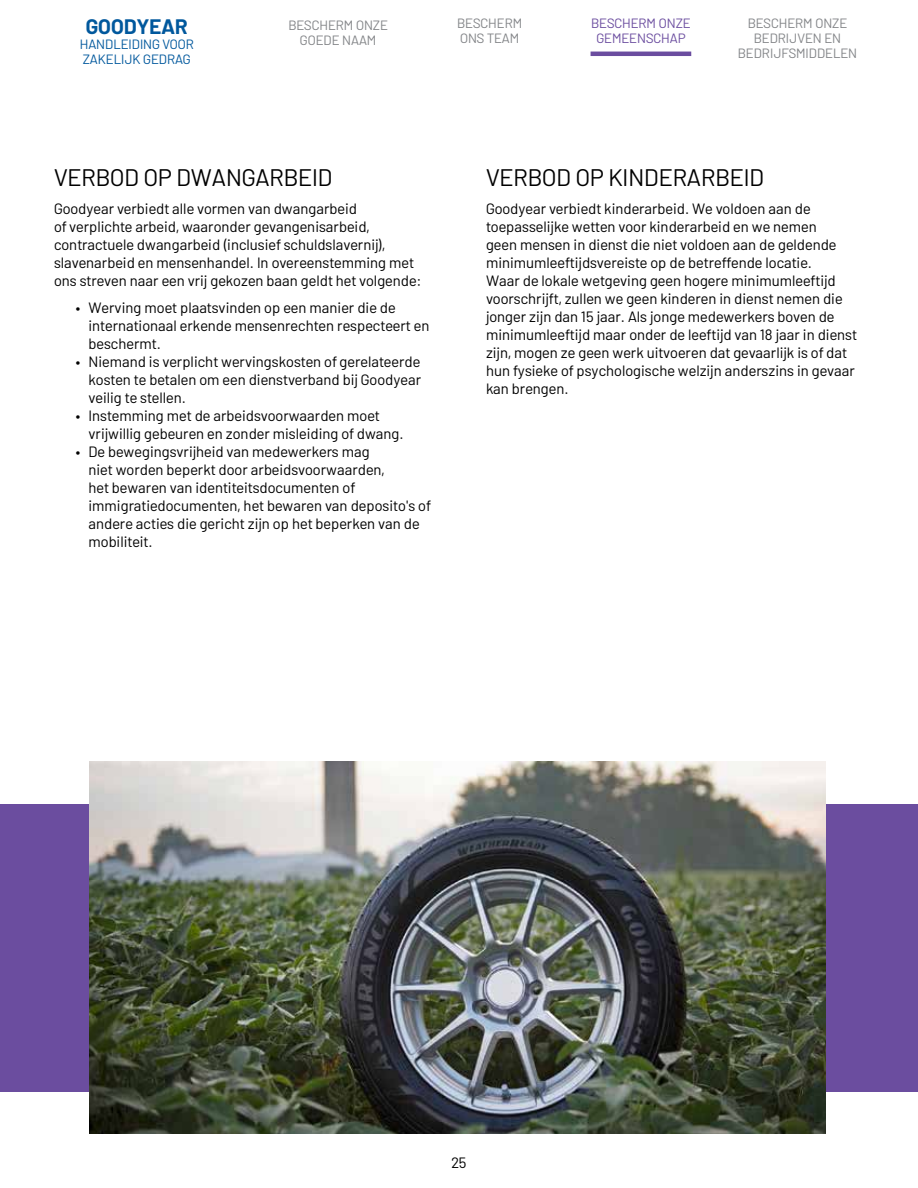
<style>
.page{position:relative;width:918px;height:1188px;background:#fff}
.page>*{position:absolute;margin:0;border:0;box-sizing:border-box;transform-origin:0 0}
.body_SUB_HEADER{font:24px "Barlow";color:#000}
.t1{font:700 21px "Barlow";color:#00589d}
.BODY{font:15px/18px "Barlow";color:#000}
.t2{font:13.5px/15px "Barlow";color:#828487;text-align:center}
.t3{font:13.5px/15px "Barlow";color:#00589d}
.t4{font:13.5px/15px "Barlow";color:#6b4d9f;text-align:center}
</style>
<div class="page">
<div style="left:0;top:804px;width:918px;height:287px;background:#6b4d9f"></div>
<img style="left:90px;top:761px;width:736px;height:373px">
<hr style="left:591px;top:52px;width:100px;height:4px;background:#6b4d9f">
<h2 class="t1" style="left:86px;top:11px;width:104px">GOODYEAR</h2>
<p class="t3" style="left:80px;top:36px;width:116px">HANDLEIDING VOOR<br>ZAKELIJK GEDRAG</p>
<p class="t2" style="left:288px;top:16px;width:101px">BESCHERM ONZE<br>GOEDE NAAM</p>
<p class="t2" style="left:457px;top:15px;width:66px;text-align:left">BESCHERM<br>ONS TEAM</p>
<p class="t2" style="left:738px;top:15px;width:121px">BESCHERM ONZE<br>BEDRIJVEN EN<br>BEDRIJFSMIDDELEN</p>
<p class="t4" style="left:591px;top:15px;width:101px">BESCHERM ONZE<br>GEMEENSCHAP</p>
<p class="body_SUB_HEADER" style="left:54px;top:160px;width:280px">VERBOD OP DWANGARBEID</p>
<p class="BODY" style="left:54px;top:198px;width:369px">Goodyear verbiedt alle vormen van dwangarbeid<br>of verplichte arbeid, waaronder gevangenisarbeid, contractuele dwangarbeid (inclusief schuldslavernij), slavenarbeid en mensenhandel. In overeenstemming met ons streven naar een vrij gekozen baan geldt het volgende:</p>
<p class="BODY" style="left:88px;top:298px;width:342px;text-indent:-14px">• Werving moet plaatsvinden op een manier die de internationaal erkende mensenrechten respecteert en beschermt.</p>
<p class="BODY" style="left:88px;top:352px;width:334px;text-align:justify;text-indent:-14px">• Niemand is verplicht wervingskosten of gerelateerde kosten te betalen om een dienstverband bij Goodyear veilig te stellen.</p>
<p class="BODY" style="left:88px;top:406px;width:317px;text-indent:-14px">• Instemming met de arbeidsvoorwaarden moet vrijwillig gebeuren en zonder misleiding of dwang.</p>
<p class="BODY" style="left:88px;top:442px;width:344px;text-indent:-14px">• De bewegingsvrijheid van medewerkers mag<br>niet worden beperkt door arbeidsvoorwaarden,<br>het bewaren van identiteitsdocumenten of immigratiedocumenten, het bewaren van deposito's of andere acties die gericht zijn op het beperken van de mobiliteit.</p>
<p class="body_SUB_HEADER" style="left:486px;top:160px;width:280px">VERBOD OP KINDERARBEID</p>
<p class="BODY" style="left:486px;top:198px;width:372px">Goodyear verbiedt kinderarbeid. We voldoen aan de toepasselijke wetten voor kinderarbeid en we nemen<br>geen mensen in dienst die niet voldoen aan de geldende minimumleeftijdsvereiste op de betreffende locatie.<br>Waar de lokale wetgeving geen hogere minimumleeftijd voorschrijft, zullen we geen kinderen in dienst nemen die jonger zijn dan 15 jaar. Als jonge medewerkers boven de minimumleeftijd maar onder de leeftijd van 18 jaar in dienst zijn, mogen ze geen werk uitvoeren dat gevaarlijk is of dat hun fysieke of psychologische welzijn anderszins in gevaar kan brengen.</p>
<p class="BODY" style="left:451px;top:1153px;width:17px">25</p>
</div>
